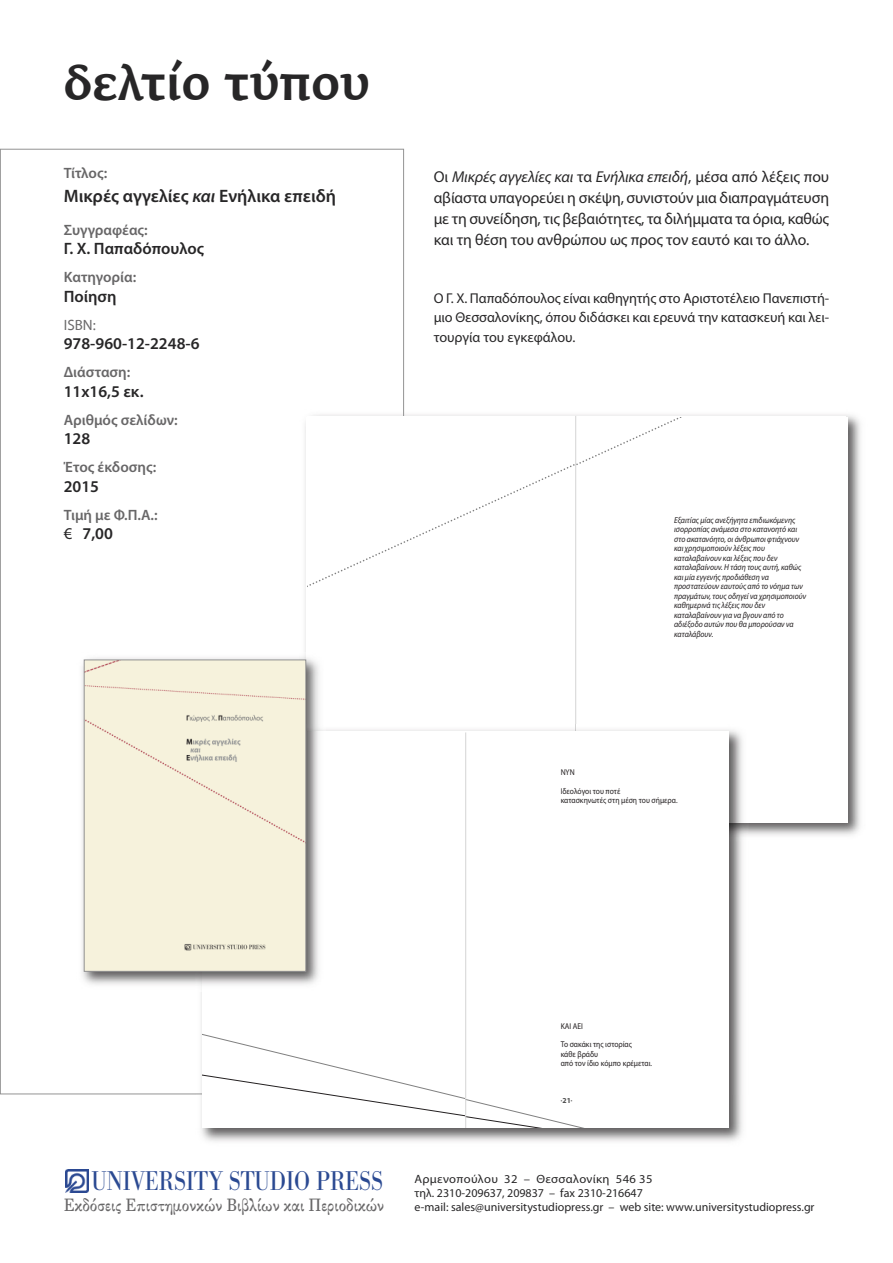
<style>
.page{position:relative;width:893px;height:1263px;background:#fff}
.page>*{position:absolute;margin:0;border:0;box-sizing:border-box;transform-origin:0 0}
.t1{font:500 46.5px "Fedra Serif Greek A";color:#272627}
.t2{font:28.2px "Bodoni Antiqua T";color:#2b4a92;scale:.85 1}
.t3{font:18px "Kp Apla";letter-spacing:-.005em;color:#686768;scale:.95 1}
.t4{font:600 18px "Myriad Pro";color:#272627}
.t5{font:600 16.5px "Myriad Pro";color:#272627}
.t6{font:500 16.5px "Myriad Greek";color:#272627}
.t7{font:15.75px/21px "Myriad Pro";letter-spacing:-.005em;color:#272627;text-align:justify}
.t8{font:600 15px "Myriad Pro";color:#686768}
.t9{font:15px "Myriad Greek";color:#686768}
.t10{font:14.25px/19.5px "Myriad Pro";letter-spacing:-.005em;color:#272627;text-align:justify}
.t11{font:12px/14.4px "Myriad Pro";color:#272627;scale:1.05 1}
.t12{font:italic 8.7px/9.4px "Myriad Pro";color:#231f20;scale:.9 1}
.t13{font:8.4px/9.3px "Myriad Pro";color:#231f20;scale:.9 1}
.t14{font:700 4.65px "Myriad Pro";color:#4d4d4d}
.s1{font-style:italic}
.s2{font-weight:400}
.s3{font-size:7.65px}
</style>
<div class="page">
<img style="left:305px;top:410px;width:556px;height:426px">
<img style="left:65px;top:1169px;width:24px;height:24px">
<div style="left:307px;top:417px;width:270px;height:406px;background:#fff"></div>
<svg style="left:307px;top:464px;width:268px;height:123px"></svg>
<div style="left:577px;top:417px;width:269px;height:406px;background:#fff"></div>
<svg style="left:577px;top:418px;width:102px;height:47px"></svg>
<hr style="left:575px;top:416px;width:1px;height:398px;background:#d4d4d4">
<img style="left:196px;top:1094px;width:547px;height:48px">
<img style="left:729px;top:824px;width:19px;height:270px">
<img style="left:326px;top:729px;width:417px;height:94px">
<img style="left:577px;top:823px;width:171px;height:1px">
<div style="left:203px;top:732px;width:263px;height:396px;background:#fff"></div>
<div style="left:465px;top:732px;width:264px;height:396px;background:#fff"></div>
<svg style="left:203px;top:1034px;width:381px;height:94px"></svg>
<hr style="left:465px;top:732px;width:1px;height:396px;background:#d4d4d4">
<img style="left:82px;top:652px;width:237px;height:73px">
<img style="left:82px;top:725px;width:114px;height:260px">
<img style="left:196px;top:732px;width:123px;height:255px">
<img style="left:307px;top:725px;width:19px;height:7px">
<img style="left:203px;top:732px;width:1px;height:259px">
<div style="left:86px;top:661px;width:218px;height:309px;background:#f6f2dc"></div>
<div style="left:84px;top:659px;width:222px;height:313px;border:1px solid #939393"></div>
<h1 class="t1" style="left:64px;top:57px;width:308px">δελτίο τύπου</h1>
<h3 class="t8" style="left:64px;top:168px;width:45px">Τίτλος:</h3>
<h3 class="t4" style="left:64px;top:190px;width:274px">Μικρές αγγελίες <span class="s1">και</span> Ενήλικα επειδή</h3>
<h3 class="t8" style="left:64px;top:224px;width:85px">Συγγραφέας:</h3>
<h3 class="t5" style="left:64px;top:243px;width:142px">Γ. Χ. Παπαδόπουλος</h3>
<h3 class="t8" style="left:64px;top:272px;width:74px">Kατηγορία:</h3>
<h3 class="t5" style="left:64px;top:290px;width:54px">Ποίηση</h3>
<h3 class="t9" style="left:64px;top:317px;width:33px">ISBN:</h3>
<h3 class="t5" style="left:64px;top:338px;width:137px">978-960-12-2248-6</h3>
<h3 class="t8" style="left:64px;top:367px;width:68px">Διάσταση:</h3>
<h3 class="t5" style="left:64px;top:385px;width:81px">11x16,5 εκ.</h3>
<h3 class="t8" style="left:64px;top:414px;width:115px">Αριθμός σελίδων:</h3>
<h3 class="t6" style="left:64px;top:431px;width:28px">128</h3>
<h3 class="t8" style="left:64px;top:462px;width:94px">Έτος έκδοσης:</h3>
<h3 class="t5" style="left:64px;top:480px;width:37px">2015</h3>
<h3 class="t8" style="left:64px;top:509px;width:95px">Τιμή με Φ.Π.Α.:</h3>
<h3 class="t5" style="left:64px;top:528px;width:51px"><span class="s2">€</span> 7,00</h3>
<h3 class="t7" style="left:434px;top:168px;width:397px">Οι <span class="s1">Μικρές αγγελίες και</span> τα <span class="s1">Ενήλικα επειδή</span>, μέσα από λέξεις που αβίαστα υπαγορεύει η σκέψη, συνιστούν μια διαπραγμάτευση με τη συνείδηση, τις βεβαιότητες, τα διλήμματα τα όρια, καθώς και τη θέση του ανθρώπου ως προς τον εαυτό και το άλλο.</h3>
<h3 class="t10" style="left:434px;top:290px;width:397px">Ο Γ. Χ. Παπαδόπουλος είναι καθηγητής στο Αριστοτέλειο Πανεπιστή&shy;μιο Θεσσαλονίκης, όπου διδάσκει και ερευνά την κατασκευή και λει&shy;τουργία του εγκεφάλου.</h3>
<p class="t12" style="left:674px;top:516px;width:148px">Εξαιτίας μίας ανεξήγητα επιδιωκόμενης ισορροπίας ανάμεσα στο κατανοητό και στο ακατανόητο, οι άνθρωποι φτιάχνουν και χρησιμοποιούν λέξεις που καταλαβαίνουν και λέξεις που δεν καταλαβαίνουν. Η τάση τους αυτή, καθώς και μία εγγενής προδιάθεση να προστατεύουν εαυτούς από το νόημα των πραγμάτων, τους οδηγεί να χρησιμοποιούν καθημερινά τις λέξεις που δεν καταλαβαίνουν για να βγουν από το αδιέξοδο αυτών που θα μπορούσαν να καταλάβουν.</p>
<p class="t13" style="left:561px;top:769px;width:17px">NYN</p>
<p class="t13" style="left:561px;top:787px;width:131px">Ιδεολόγοι του ποτέ<br>κατασκηνωτές στη μέση του σήμερα.</p>
<h2 class="t2" style="left:92px;top:1164px;width:344px">UNIVERSITY STUDIO PRESS</h2>
<h3 class="t3" style="left:64px;top:1198px;width:339px">Εκδόσεις Επιστημονκών Βιβλίων και Περιοδικών</h3>
<p class="t13" style="left:561px;top:1022px;width:26px">ΚΑΙ AEI</p>
<p class="t13" style="left:561px;top:1040px;width:103px">Το σακάκι της ιστορίας<br>κάθε βράδυ<br>από τον ίδιο κόμπο κρέμεται.</p>
<p class="t14" style="left:561px;top:1099px;width:13px">•<span class="s3">21</span>•</p>
<h3 class="t11" style="left:415px;top:1172px;width:382px">Αρμενοπούλου 32 – Θεσσαλονίκη 546 35<br>τηλ. 2310-209637, 209837 – fax 2310-216647<br>e-mail: sales@universitystudiopress.gr – web site: www.universitystudiopress.gr</h3>
</div>
